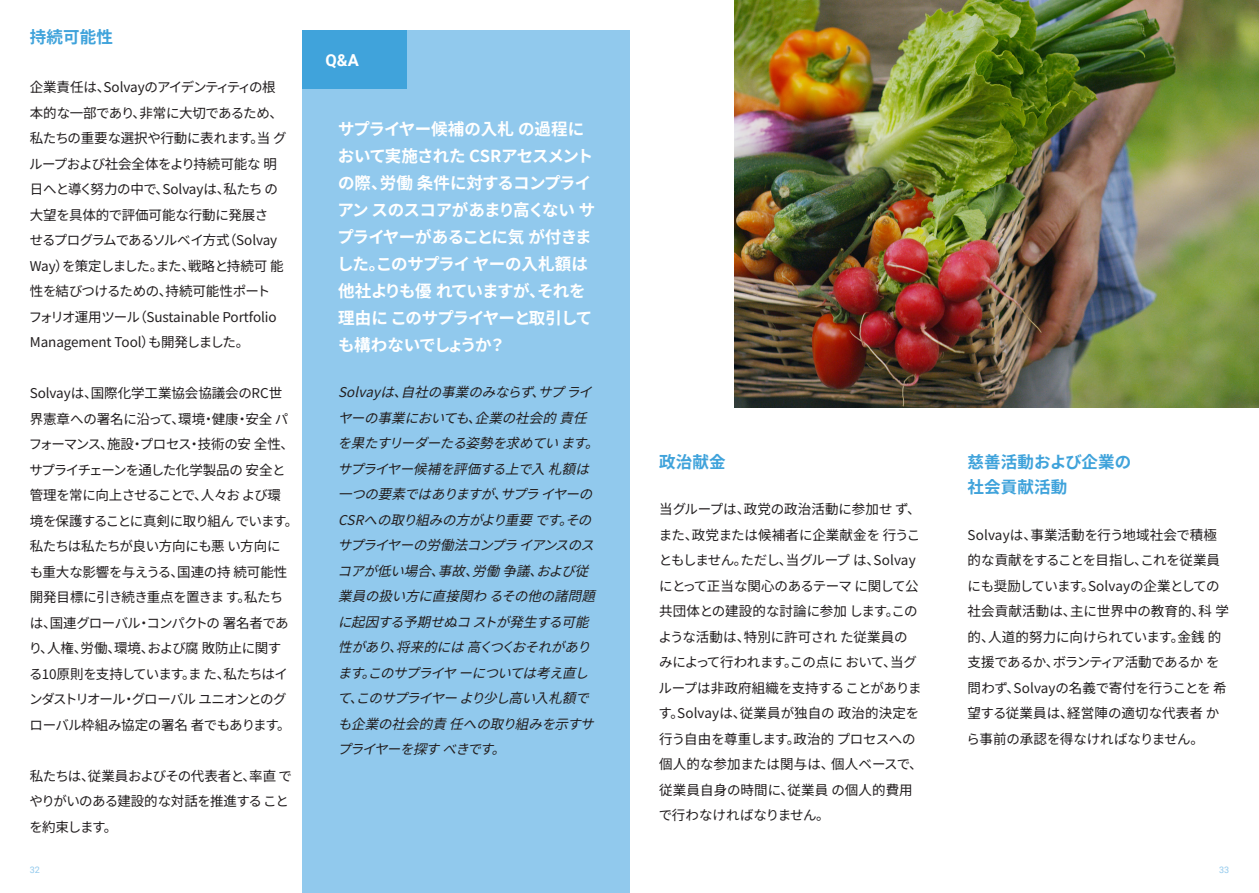
<style>
.page{position:relative;width:1259px;height:893px;background:#fff}
.page>*{position:absolute;margin:0;border:0;box-sizing:border-box;transform-origin:0 0}
.White_Q{font:700 16.5px/27px "Noto Sans JP";letter-spacing:-.045em;color:#fff}
.Text{font:700 16.5px "Noto Sans JP";letter-spacing:.01em;color:#40a3db}
.Paragraph_title{font:700 16.5px "Roboto";color:#fff}
.Text-2{font:13.5px/25.5px "Noto Sans JP";letter-spacing:-.02em;color:#231f20}
.Answer{font:italic 13.5px/25.5px "Noto Sans JP";color:#231f20}
.Text-3{font:13.5px/25.5px "Noto Sans JP";letter-spacing:-.05em;color:#231f20}
.t1{font:9px "Roboto";color:#91c9ed}
</style>
<div class="page">
<img style="left:734px;top:0;width:525px;height:407px">
<div style="left:302px;top:30px;width:327px;height:863px;background:#91c9ed"></div>
<div style="left:302px;top:30px;width:105px;height:59px;background:#40a3db"></div>
<p class="Text" style="left:30px;top:28px;width:85px">持続可能性</p>
<p class="Text-2" style="left:29px;top:75px;width:259px">企業責任は、Solvayのアイデンティティの根本的な一部であり、非常に大切であるため、私たちの重要な選択や行動に表れます。当 グループおよび社会全体をより持続可能な 明日へと導く努力の中で、Solvayは、私たち の大望を具体的で評価可能な行動に発展さ<br>せるプログラムであるソルベイ方式（Solvay<br>Way）を策定しました。また、戦略と持続可 能性を結びつけるための、持続可能性ポート<br>フォリオ運用ツール（Sustainable Portfolio<br>Management Tool）も開発しました。</p>
<p class="Text-2" style="left:29px;top:381px;width:271px">Solvayは、国際化学工業協会協議会のRC世<br>界憲章への署名に沿って、環境・健康・安全 パフォーマンス、施設・プロセス・技術の安 全性、サプライチェーンを通した化学製品の 安全と管理を常に向上させることで、人々お よび環<br>境を保護することに真剣に取り組ん でいます。私たちは私たちが良い方向にも悪 い方向に<br>も重大な影響を与えうる、国連の持 続可能性開発目標に引き続き重点を置きま す。私たちは、国連グローバル・コンパクトの 署名者であり、人権、労働、環境、および腐 敗防止に関する10原則を支持しています。ま た、私たちはインダストリオール・グローバル ユニオンとのグローバル枠組み協定の署名 者でもあります。</p>
<p class="Text-3" style="left:29px;top:763px;width:264px">私たちは、従業員およびその代表者と、率直 でやりがいのある建設的な対話を推進する ことを約束します。</p>
<p class="Paragraph_title" style="left:325px;top:48px;width:35px">Q&amp;A</p>
<p class="White_Q" style="left:337px;top:115px;width:260px">サプライヤー候補の入札 の過程において実施された CSRアセスメントの際、労働 条件に対するコンプライアン スのスコアがあまり高くない サプライヤーがあることに気 が付きました。このサプライ ヤーの入札額は他社よりも優 れていますが、それを理由に このサプライヤーと取引しても構わないでしょうか？</p>
<p class="Answer" style="left:337px;top:380px;width:271px">Solvayは、自社の事業のみならず、サプライヤーの事業においても、企業の社会的責任を果たすリーダーたる姿勢を求めています。サプライヤー候補を評価する上で入札額は一つの要素ではありますが、サプライヤーの<br>CSRへの取り組みの方がより重要です。そのサプライヤーの労働法コンプライアンスのスコアが低い場合、事故、労働争議、および従業員の扱い方に直接関わるその他の諸問題に起因する予期せぬコストが発生する可能性があり、将来的には高くつくおそれがあります。このサプライヤーについては考え直して、このサプライヤーより少し高い入札額でも企業の社会的責任への取り組みを示すサプライヤーを探すべきです。</p>
<p class="Text" style="left:659px;top:452px;width:68px">政治献金</p>
<p class="Text-2" style="left:658px;top:497px;width:266px">当グループは、政党の政治活動に参加せ ず、また、政党または候補者に企業献金を 行うこともしません。ただし、当グループ は、Solvayにとって正当な関心のあるテーマ に関して公共団体との建設的な討論に参加 します。このような活動は、特別に許可され た従業員のみによって行われます。この点に おいて、当グループは非政府組織を支持する ことがあります。Solvayは、従業員が独自の 政治的決定を行う自由を尊重します。政治的 プロセスへの個人的な参加または関与は、個人ベースで、従業員自身の時間に、従業員 の個人的費用で行わなければなりません。</p>
<p class="Text" style="left:967px;top:452px;width:165px">慈善活動および企業の</p>
<p class="Text" style="left:967px;top:478px;width:101px">社会貢献活動</p>
<p class="Text-2" style="left:966px;top:522px;width:264px">Solvayは、事業活動を行う地域社会で積極的な貢献をすることを目指し、これを従業員にも奨励しています。Solvayの企業としての社会貢献活動は、主に世界中の教育的、科 学的、人道的努力に向けられています。金銭 的支援であるか、ボランティア活動であるか を問わず、Solvayの名義で寄付を行うことを 希望する従業員は、経営陣の適切な代表者 から事前の承認を得なければなりません。</p>
<p class="t1" style="left:30px;top:863px;width:12px">32</p>
<p class="t1" style="left:1219px;top:863px;width:12px">33</p>
</div>
